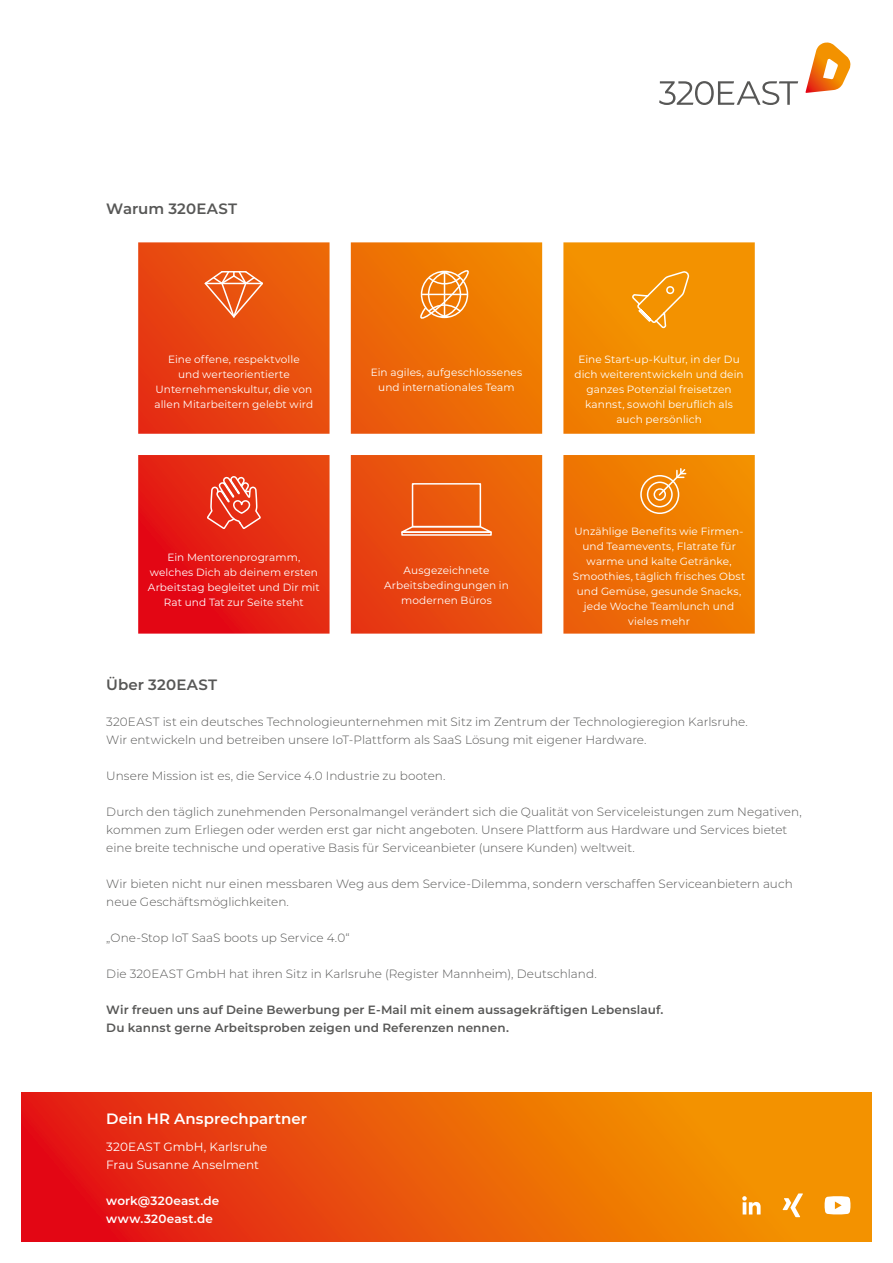
<style>
.page{position:relative;width:893px;height:1263px;background:#fff}
.page>*{position:absolute;margin:0;border:0;box-sizing:border-box;transform-origin:0 0}
.t1{font:600 15px "Montserrat";letter-spacing:.01em;color:#575756}
.t2{font:600 15px "Montserrat";color:#fff}
.t3{font:300 12px/18px "Montserrat";letter-spacing:.005em;color:#575756}
.t4{font:600 12px/18px "Montserrat";letter-spacing:.01em;color:#575756}
.t5{font:12px/18px "Montserrat";letter-spacing:.005em;color:#fff}
.t6{font:600 12px/18px "Montserrat";letter-spacing:.02em;color:#fff}
.t7{font:10.5px/15px "Montserrat";letter-spacing:.01em;color:#fff;text-align:center}
</style>
<div class="page">
<svg style="left:21px;top:1093px;width:851px;height:149px;background:#eb5c09"></svg>
<svg style="left:783px;top:1193px;width:20px;height:24px"></svg>
<svg style="left:825px;top:1196px;width:25px;height:18px"></svg>
<svg style="left:742px;top:1196px;width:19px;height:18px"></svg>
<svg style="left:138px;top:242px;width:617px;height:392px;background:#ed7327"></svg>
<svg style="left:203px;top:270px;width:61px;height:49px;background:#ec6c32"></svg>
<hr style="left:205px;top:283px;width:57px;height:1px;background:#fff">
<div style="left:640px;top:475px;width:39px;height:39px;border:2px solid #fff;border-radius:50%"></div>
<div style="left:647px;top:481px;width:26px;height:26px;border:2px solid #fff;border-radius:50%"></div>
<div style="left:653px;top:488px;width:13px;height:13px;border:2px solid #fff;border-radius:50%"></div>
<svg style="left:657px;top:468px;width:30px;height:29px"></svg>
<div style="left:412px;top:483px;width:69px;height:44px;border:2px solid #fff"></div>
<div style="left:401px;top:531px;width:91px;height:5px;border:2px solid #fff"></div>
<svg style="left:396px;top:525px;width:101px;height:9px"></svg>
<svg style="left:630px;top:271px;width:61px;height:59px;background:#f49c19"></svg>
<svg style="left:420px;top:268px;width:50px;height:54px;background:#f29b44"></svg>
<svg style="left:205px;top:475px;width:57px;height:64px;background:#e94e38"></svg>
<svg style="left:805px;top:42px;width:46px;height:51px"></svg>
<svg style="left:659px;top:81px;width:139px;height:24px"></svg>
<p class="t1" style="left:106px;top:198px;width:132px">Warum 320EAST</p>
<p class="t7" style="left:155px;top:351px;width:160px">Eine offene, respektvolle<br>und werteorientierte<br>Unternehmenskultur, die von allen Mitarbeitern gelebt wird</p>
<p class="t7" style="left:148px;top:549px;width:173px">Ein Mentorenprogramm, welches Dich ab deinem ersten<br>Arbeitstag begleitet und Dir mit<br>Rat und Tat zur Seite steht</p>
<p class="t7" style="left:371px;top:364px;width:153px">Ein agiles, aufgeschlossenes und internationales Team</p>
<p class="t7" style="left:384px;top:562px;width:126px">Ausgezeichnete<br>Arbeitsbedingungen in modernen Büros</p>
<p class="t7" style="left:574px;top:351px;width:171px">Eine Start-up-Kultur, in der Du dich weiterentwickeln und dein ganzes Potenzial freisetzen kannst, sowohl beruflich als auch persönlich</p>
<p class="t7" style="left:573px;top:524px;width:174px">Unzählige Benefits wie Firmen&shy;und Teamevents, Flatrate für warme und kalte Getränke,<br>Smoothies, täglich frisches Obst und Gemüse, gesunde Snacks, jede Woche Teamlunch und vieles mehr</p>
<p class="t1" style="left:106px;top:674px;width:112px">Über 320EAST</p>
<p class="t3" style="left:106px;top:712px;width:643px">320EAST ist ein deutsches Technologieunternehmen mit Sitz im Zentrum der Technologieregion Karlsruhe.<br>Wir entwickeln und betreiben unsere IoT-Plattform als SaaS Lösung mit eigener Hardware.</p>
<p class="t3" style="left:106px;top:766px;width:341px">Unsere Mission ist es, die Service 4.0 Industrie zu booten.</p>
<p class="t3" style="left:106px;top:802px;width:697px">Durch den täglich zunehmenden Personalmangel verändert sich die Qualität von Serviceleistungen zum Negativen, kommen zum Erliegen oder werden erst gar nicht angeboten. Unsere Plattform aus Hardware und Services bietet eine breite technische und operative Basis für Serviceanbieter (unsere Kunden) weltweit.</p>
<p class="t3" style="left:106px;top:874px;width:688px">Wir bieten nicht nur einen messbaren Weg aus dem Service-Dilemma, sondern verschaffen Serviceanbietern auch neue Geschäftsmöglichkeiten.</p>
<p class="t3" style="left:106px;top:928px;width:245px">„One-Stop IoT SaaS boots up Service 4.0“</p>
<p class="t3" style="left:106px;top:964px;width:492px">Die 320EAST GmbH hat ihren Sitz in Karlsruhe (Register Mannheim), Deutschland.</p>
<p class="t4" style="left:106px;top:1000px;width:559px">Wir freuen uns auf Deine Bewerbung per E-Mail mit einem aussagekräftigen Lebenslauf.<br>Du kannst gerne Arbeitsproben zeigen und Referenzen nennen.</p>
<p class="t2" style="left:106px;top:1108px;width:202px">Dein HR Ansprechpartner</p>
<p class="t5" style="left:106px;top:1138px;width:163px">320EAST GmbH, Karlsruhe<br>Frau Susanne Anselment</p>
<p class="t6" style="left:106px;top:1191px;width:115px">work@320east.de www.320east.de</p>
</div>
